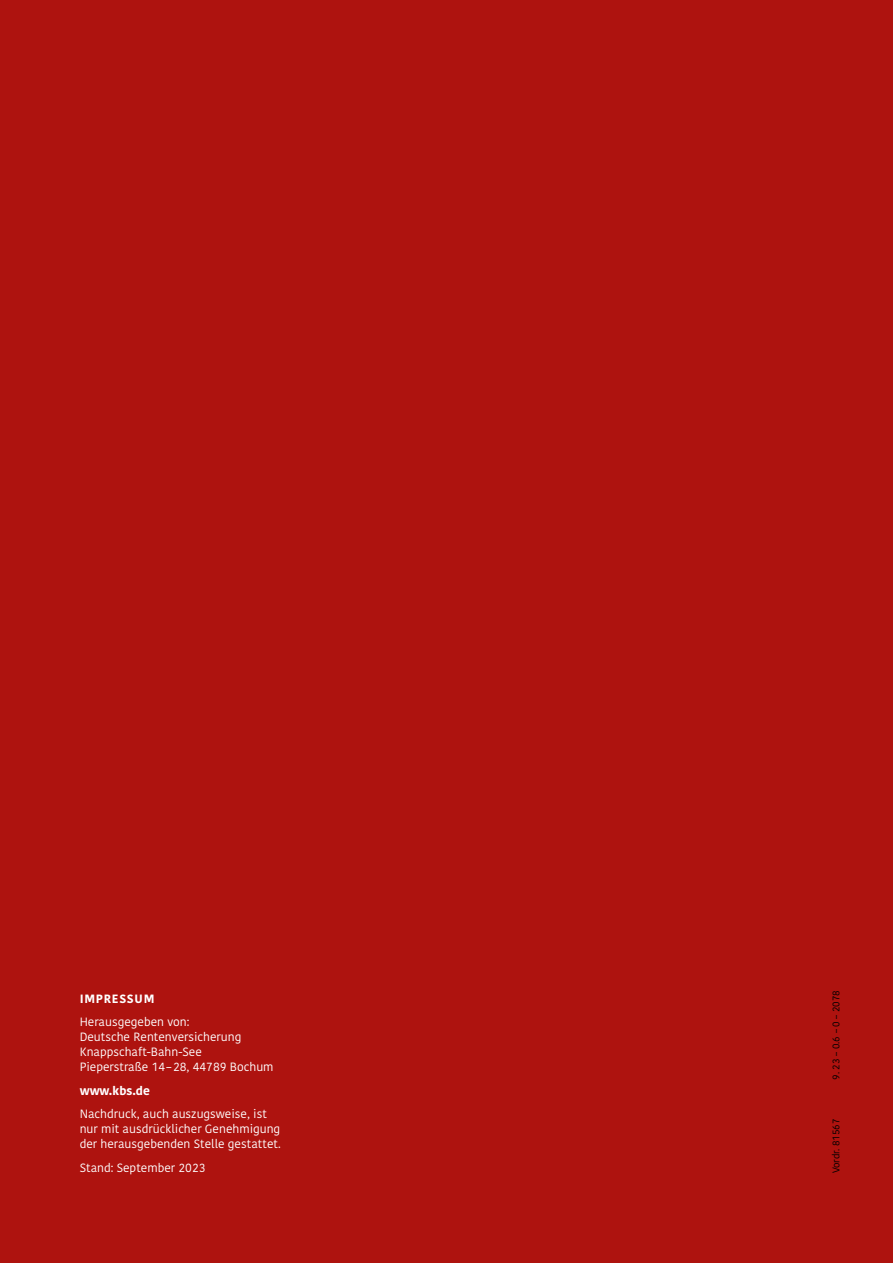
<style>
.page{position:relative;width:893px;height:1263px;background:#ae130f}
.page>*{position:absolute;margin:0;border:0;box-sizing:border-box;transform-origin:0 0}
._07_Impressum_Impressum_Kohinoor_Light_8p{font:12px/15px "Kohinoor KBS";color:#fff}
._07_Impressum_Impressum_Kohinoor_Light_8p-2{font:700 12px "Kohinoor KBS";color:#fff}
._07_Impressum_Impressum_Headline_Kohinoor{font:700 12px "Kohinoor KBS";letter-spacing:.06em;color:#fff}
.t1{font:9.75px "Kohinoor KBS";color:#000}
</style>
<div class="page">
<p class="_07_Impressum_Impressum_Headline_Kohinoor" style="left:80px;top:990px;width:76px">IMPRESSUM</p>
<p class="_07_Impressum_Impressum_Kohinoor_Light_8p" style="left:80px;top:1015px;width:195px">Herausgegeben von:<br>Deutsche Rentenversicherung<br>Knappschaft-Bahn-See<br>Pieperstraße 14–28, 44789 Bochum</p>
<p class="_07_Impressum_Impressum_Kohinoor_Light_8p-2" style="left:80px;top:1082px;width:72px">www.kbs.de</p>
<p class="_07_Impressum_Impressum_Kohinoor_Light_8p" style="left:80px;top:1107px;width:203px">Nachdruck, auch auszugsweise, ist nur mit ausdrücklicher Genehmigung der herausgebenden Stelle gestattet.</p>
<p class="_07_Impressum_Impressum_Kohinoor_Light_8p" style="left:80px;top:1160px;width:127px">Stand: September 2023</p>
<p class="t1" style="left:830px;top:1079px;width:91px;rotate:-90deg">9. 23 – 0.6 – 0 – 2078</p>
<p class="t1" style="left:830px;top:1173px;width:56px;rotate:-90deg">Vordr. 81567</p>
</div>
